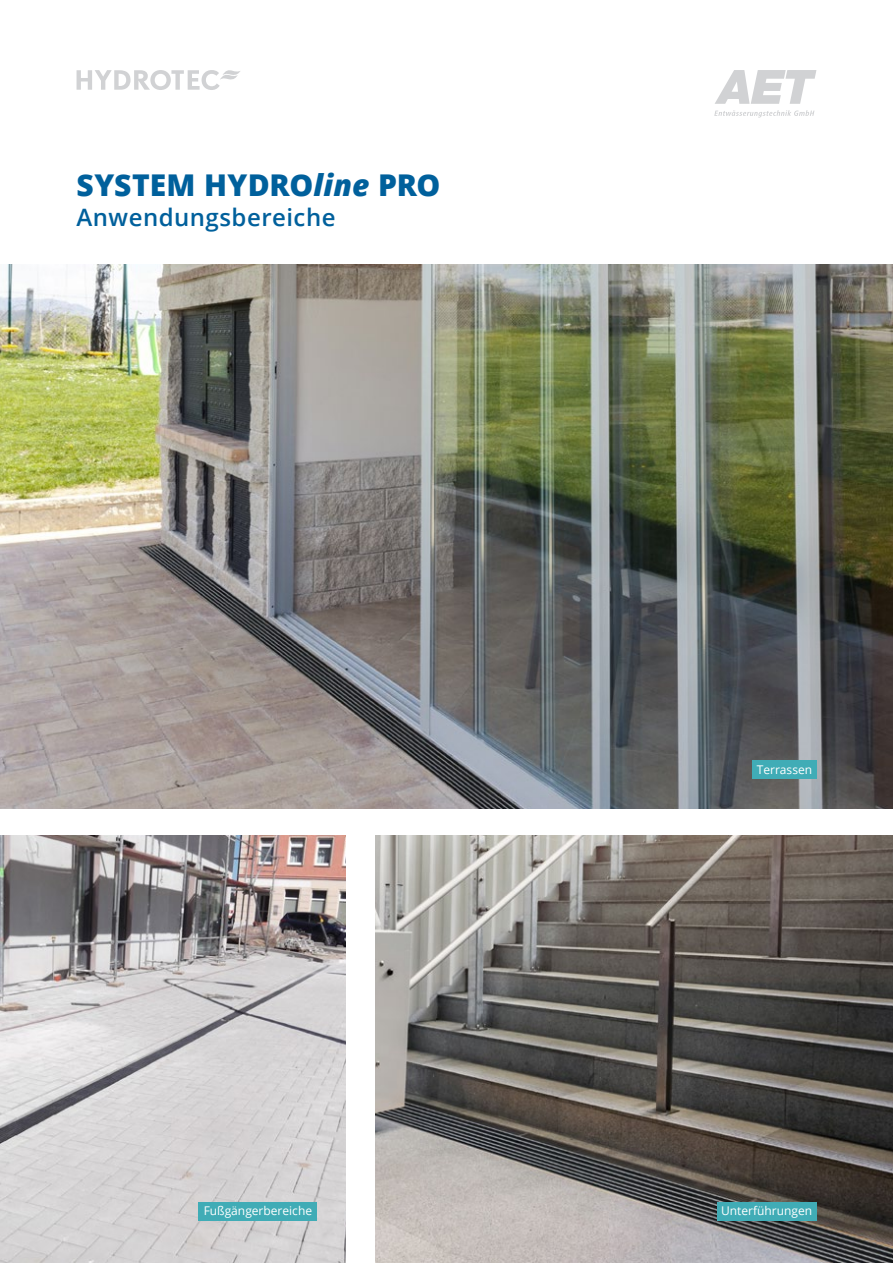
<style>
.page{position:relative;width:893px;height:1263px;background:#fff}
.page>*{position:absolute;margin:0;border:0;box-sizing:border-box;transform-origin:0 0}
.t1{font:800 30px "Open Sans";letter-spacing:-.005em;color:#00609c}
.t2{font:600 24px "Open Sans";letter-spacing:.02em;color:#00609c}
.t3{font:12px "Open Sans";color:#fff}
.s1{font-style:italic}
</style>
<div class="page">
<img style="left:376px;top:836px;width:517px;height:427px">
<img style="left:0;top:836px;width:346px;height:427px">
<img style="left:0;top:265px;width:893px;height:544px">
<div style="left:717px;top:1202px;width:99px;height:18px;background:#40acb6"></div>
<div style="left:198px;top:1202px;width:118px;height:18px;background:#40acb6"></div>
<div style="left:752px;top:760px;width:64px;height:18px;background:#40acb6"></div>
<svg style="left:77px;top:70px;width:163px;height:20px"></svg>
<svg style="left:715px;top:70px;width:101px;height:34px"></svg>
<svg style="left:714px;top:110px;width:100px;height:8px"></svg>
<h1 class="t1" style="left:77px;top:162px;width:365px">SYSTEM HYDRO<span class="s1">line</span> PRO</h1>
<h2 class="t2" style="left:77px;top:201px;width:260px">Anwendungsbereiche</h2>
<p class="t3" style="left:757px;top:761px;width:57px">Terrassen</p>
<p class="t3" style="left:204px;top:1203px;width:110px">Fußgängerbereiche</p>
<p class="t3" style="left:721px;top:1203px;width:93px">Unterführungen</p>
</div>
